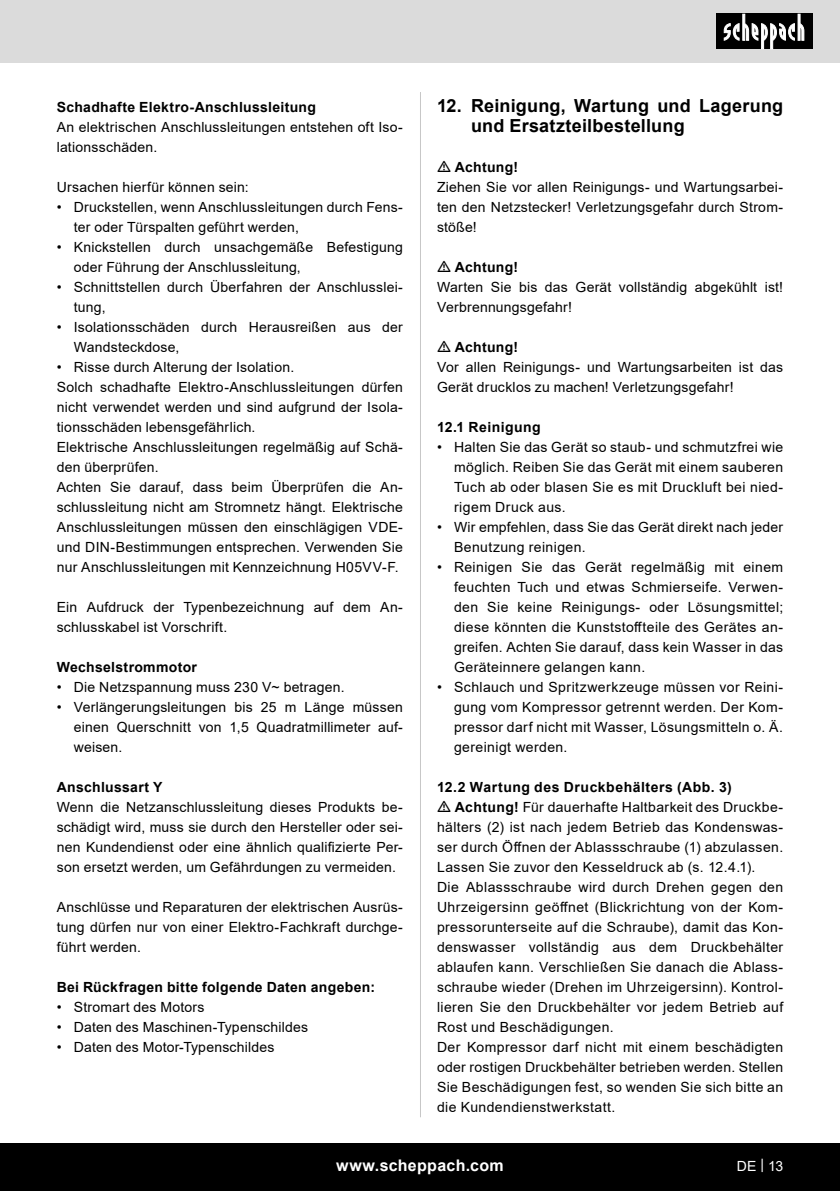
<style>
.page{position:relative;width:840px;height:1191px;background:#fff}
.page>*{position:absolute;margin:0;border:0;box-sizing:border-box;transform-origin:0 0}
.t1{font:700 18px/20px "Arial";letter-spacing:.01em;color:#000}
.t2{font:700 16px "Arial";letter-spacing:.02em;color:#fff}
.Basiseinstellung{font:14px/20px "Arial";letter-spacing:.015em;color:#000;text-align:justify}
.Grundtext{font:14px/20px "Arial";letter-spacing:.015em;color:#000;text-align:justify}
.Grundtext_Bold{font:700 14px "Arial";letter-spacing:.025em;color:#000}
.Basiseinstellung-2{font:700 14px "Arial";letter-spacing:.02em;color:#000}
.Grundtext__Bold{font:700 14px "Arial";letter-spacing:.025em;color:#000}
.t3{font:14px "Arial";color:#fff}
.s1{font-weight:700}
</style>
<div class="page">
<div style="left:0;top:0;width:839px;height:63px;background:#dbdbdb"></div>
<div style="left:0;top:1143px;width:839px;height:48px;background:#000"></div>
<div style="left:716px;top:14px;width:96px;height:35px;background:#000"></div>
<svg style="left:723px;top:14px;width:81px;height:35px"></svg>
<hr style="left:420px;top:92px;width:1px;height:1025px;background:#c7c7c7">
<p class="Basiseinstellung-2" style="left:57px;top:97px;width:260px">Schadhafte Elektro-Anschlussleitung</p>
<p class="Basiseinstellung" style="left:57px;top:117px;width:347px">An elektrischen Anschlussleitungen entstehen oft Iso&shy;lationsschäden.</p>
<p class="Basiseinstellung" style="left:57px;top:177px;width:193px">Ursachen hierfür können sein:</p>
<p class="Basiseinstellung" style="left:74px;top:197px;width:330px;text-indent:-17px">• Druckstellen, wenn Anschlussleitungen durch Fens&shy;ter oder Türspalten geführt werden,</p>
<p class="Basiseinstellung" style="left:74px;top:237px;width:330px;text-indent:-17px">• Knickstellen durch unsachgemäße Befestigung oder Führung der Anschlussleitung,</p>
<p class="Basiseinstellung" style="left:74px;top:277px;width:330px;text-indent:-17px">• Schnittstellen durch Überfahren der Anschlusslei&shy;tung,</p>
<p class="Basiseinstellung" style="left:74px;top:317px;width:330px;text-indent:-17px">• Isolationsschäden durch Herausreißen aus der<br>Wandsteckdose,</p>
<p class="Basiseinstellung" style="left:57px;top:357px;width:239px">• Risse durch Alterung der Isolation.</p>
<p class="Basiseinstellung" style="left:57px;top:377px;width:347px">Solch schadhafte Elektro-Anschlussleitungen dürfen nicht verwendet werden und sind aufgrund der Isola&shy;tionsschäden lebensgefährlich.</p>
<p class="Basiseinstellung" style="left:57px;top:437px;width:347px">Elektrische Anschlussleitungen regelmäßig auf Schä&shy;den überprüfen.</p>
<p class="Basiseinstellung" style="left:57px;top:477px;width:347px">Achten Sie darauf, dass beim Überprüfen die An&shy;schlussleitung nicht am Stromnetz hängt. Elektrische Anschlussleitungen müssen den einschlägigen VDE&shy;und DIN-Bestimmungen entsprechen. Verwenden Sie nur Anschlussleitungen mit Kennzeichnung H05VV-F.</p>
<p class="Basiseinstellung" style="left:57px;top:597px;width:347px">Ein Aufdruck der Typenbezeichnung auf dem An&shy;schlusskabel ist Vorschrift.</p>
<p class="Basiseinstellung-2" style="left:57px;top:657px;width:142px">Wechselstrommotor</p>
<p class="Basiseinstellung" style="left:57px;top:677px;width:289px">• Die Netzspannung muss 230 V~ betragen.</p>
<p class="Basiseinstellung" style="left:74px;top:697px;width:330px;text-indent:-17px">• Verlängerungsleitungen bis 25 m Länge müssen einen Querschnitt von 1,5 Quadratmillimeter auf&shy;weisen.</p>
<p class="Grundtext__Bold" style="left:57px;top:777px;width:107px">Anschlussart Y</p>
<p class="Grundtext" style="left:57px;top:797px;width:347px">Wenn die Netzanschlussleitung dieses Produkts be&shy;schädigt wird, muss sie durch den Hersteller oder sei&shy;nen Kundendienst oder eine ähnlich qualifizierte Per&shy;son ersetzt werden, um Gefährdungen zu vermeiden.</p>
<p class="Basiseinstellung" style="left:57px;top:897px;width:347px">Anschlüsse und Reparaturen der elektrischen Ausrüs&shy;tung dürfen nur von einer Elektro-Fachkraft durchge&shy;führt werden.</p>
<p class="Grundtext_Bold" style="left:57px;top:977px;width:319px">Bei Rückfragen bitte folgende Daten angeben:</p>
<p class="Basiseinstellung" style="left:57px;top:997px;width:149px">• Stromart des Motors</p>
<p class="Basiseinstellung" style="left:57px;top:1017px;width:253px">• Daten des Maschinen-Typenschildes</p>
<p class="Basiseinstellung" style="left:57px;top:1037px;width:219px">• Daten des Motor-Typenschildes</p>
<p class="t1" style="left:471px;top:96px;width:313px;text-indent:-34px">12. Reinigung, Wartung und Lagerung und Ersatzteilbestellung</p>
<p class="Grundtext_Bold" style="left:454px;top:157px;width:65px">Achtung!</p>
<p class="Basiseinstellung" style="left:437px;top:177px;width:347px">Ziehen Sie vor allen Reinigungs- und Wartungsarbei&shy;ten den Netzstecker! Verletzungsgefahr durch Strom&shy;stöße!</p>
<p class="Grundtext_Bold" style="left:454px;top:257px;width:65px">Achtung!</p>
<p class="Basiseinstellung" style="left:437px;top:277px;width:347px">Warten Sie bis das Gerät vollständig abgekühlt ist!<br>Verbrennungsgefahr!</p>
<p class="Grundtext_Bold" style="left:454px;top:337px;width:65px">Achtung!</p>
<p class="Basiseinstellung" style="left:437px;top:357px;width:347px">Vor allen Reinigungs- und Wartungsarbeiten ist das<br>Gerät drucklos zu machen! Verletzungsgefahr!</p>
<p class="Grundtext_Bold" style="left:437px;top:417px;width:105px">12.1 Reinigung</p>
<p class="Basiseinstellung" style="left:454px;top:437px;width:330px;text-indent:-17px">• Halten Sie das Gerät so staub- und schmutzfrei wie möglich. Reiben Sie das Gerät mit einem sauberen Tuch ab oder blasen Sie es mit Druckluft bei nied&shy;rigem Druck aus.</p>
<p class="Basiseinstellung" style="left:454px;top:517px;width:330px;text-indent:-17px">• Wir empfehlen, dass Sie das Gerät direkt nach jeder<br>Benutzung reinigen.</p>
<p class="Basiseinstellung" style="left:454px;top:557px;width:330px;text-indent:-17px">• Reinigen Sie das Gerät regelmäßig mit einem feuchten Tuch und etwas Schmierseife. Verwen&shy;den Sie keine Reinigungs- oder Lösungsmittel; diese könnten die Kunststoffteile des Gerätes an&shy;greifen. Achten Sie darauf, dass kein Wasser in das Geräteinnere gelangen kann.</p>
<p class="Basiseinstellung" style="left:454px;top:677px;width:330px;text-indent:-17px">• Schlauch und Spritzwerkzeuge müssen vor Reini&shy;gung vom Kompressor getrennt werden. Der Kom&shy;pressor darf nicht mit Wasser, Lösungsmitteln o. Ä. gereinigt werden.</p>
<p class="Grundtext_Bold" style="left:437px;top:777px;width:296px">12.2 Wartung des Druckbehälters (Abb. 3)</p>
<p class="Basiseinstellung" style="left:437px;top:797px;width:347px;text-indent:18px"><span class="s1">Achtung!</span> Für dauerhafte Haltbarkeit des Druckbe&shy;hälters (2) ist nach jedem Betrieb das Kondenswas&shy;ser durch Öffnen der Ablassschraube (1) abzulassen.</p>
<p class="Basiseinstellung" style="left:437px;top:857px;width:320px">Lassen Sie zuvor den Kesseldruck ab (s. 12.4.1).</p>
<p class="Basiseinstellung" style="left:437px;top:877px;width:347px">Die Ablassschraube wird durch Drehen gegen den Uhrzeigersinn geöffnet (Blickrichtung von der Kom&shy;pressorunterseite auf die Schraube), damit das Kon&shy;denswasser vollständig aus dem Druckbehälter ablaufen kann. Verschließen Sie danach die Ablass&shy;schraube wieder (Drehen im Uhrzeigersinn). Kontrol&shy;lieren Sie den Druckbehälter vor jedem Betrieb auf Rost und Beschädigungen.</p>
<p class="Basiseinstellung" style="left:437px;top:1037px;width:347px">Der Kompressor darf nicht mit einem beschädigten oder rostigen Druckbehälter betrieben werden. Stellen Sie Beschädigungen fest, so wenden Sie sich bitte an die Kundendienstwerkstatt.</p>
<p class="t2" style="left:336px;top:1154px;width:169px">www.scheppach.com</p>
<p class="t3" style="left:736px;top:1156px;width:48px">DE | 13</p>
</div>
